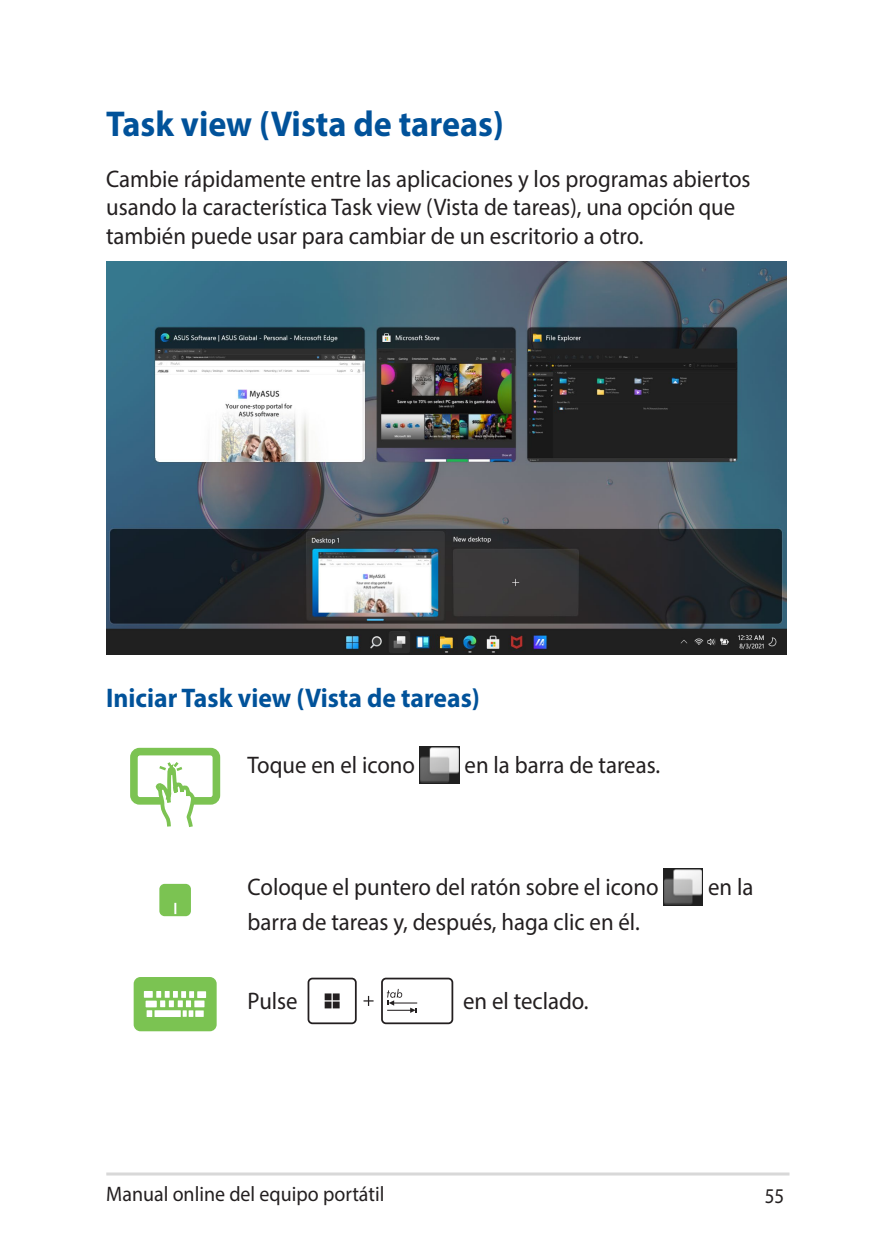
<style>
.page{position:relative;width:893px;height:1259px;background:#fff}
.page>*{position:absolute;margin:0;border:0;box-sizing:border-box;transform-origin:0 0}
.t1{font:700 36px "Myriad Pro";color:#01529a;scale:.95 1}
.t2{font:700 27px "Myriad Pro";color:#01529a;scale:.95 1}
.t3{font:24px/28.8px "Myriad Pro";color:#231f20;scale:.95 1}
.t4{font:21px "Myriad Pro";color:#231f20;scale:.95 1}
.t5{font:21px "Myriad Pro";color:#231f20;scale:.9 1}
</style>
<div class="page">
<hr style="left:106px;top:1172px;width:683px;height:3px;background:#d8d8d8">
<img style="left:106px;top:262px;width:680px;height:392px">
<div style="left:130px;top:748px;width:90px;height:56px;border:8px solid #7cc352;border-radius:6px"></div>
<svg style="left:152px;top:747px;width:45px;height:80px"></svg>
<img style="left:420px;top:746px;width:39px;height:38px">
<div style="left:159px;top:884px;width:32px;height:32px;background:#7bc352;border-radius:5px"></div>
<svg style="left:174px;top:903px;width:2px;height:11px"></svg>
<img style="left:663px;top:868px;width:40px;height:37px">
<div style="left:135px;top:978px;width:80px;height:52px;background:#7bc352;border-radius:6px"></div>
<div style="left:134px;top:977px;width:83px;height:54px;border:2px solid #7bc352;border-radius:6px"></div>
<div style="left:197px;top:991px;width:9px;height:7px;background:#fff"></div>
<div style="left:146px;top:1000px;width:11px;height:7px;background:#fff"></div>
<div style="left:194px;top:1000px;width:10px;height:7px;background:#fff"></div>
<svg style="left:147px;top:991px;width:47px;height:26px"></svg>
<div style="left:195px;top:1010px;width:9px;height:7px;background:#fff"></div>
<div style="left:144px;top:991px;width:9px;height:6px;background:#fff"></div>
<div style="left:381px;top:977px;width:72px;height:47px;border:2px solid #231f20;border-radius:4px"></div>
<svg style="left:387px;top:989px;width:30px;height:24px"></svg>
<svg style="left:363px;top:996px;width:11px;height:10px"></svg>
<div style="left:308px;top:977px;width:49px;height:47px;border:2px solid #231f20;border-radius:4px"></div>
<div style="left:325px;top:1001px;width:6px;height:7px;background:#231f20"></div>
<div style="left:333px;top:993px;width:7px;height:7px;background:#231f20"></div>
<div style="left:325px;top:993px;width:6px;height:7px;background:#231f20"></div>
<div style="left:333px;top:1001px;width:7px;height:7px;background:#231f20"></div>
<h1 class="t1" style="left:106px;top:101px;width:420px">Task view (Vista de tareas)</h1>
<p class="t3" style="left:106px;top:164px;width:680px">Cambie rápidamente entre las aplicaciones y los programas abiertos usando la característica Task view (Vista de tareas), una opción que también puede usar para cambiar de un escritorio a otro.</p>
<p class="t2" style="left:106px;top:680px;width:395px">Iniciar Task view (Vista de tareas)</p>
<p class="t3" style="left:248px;top:750px;width:178px">Toque en el icono</p>
<p class="t3" style="left:465px;top:750px;width:207px">en la barra de tareas.</p>
<p class="t3" style="left:248px;top:872px;width:434px">Coloque el puntero del ratón sobre el icono</p>
<p class="t3" style="left:708px;top:872px;width:49px">en la</p>
<p class="t3" style="left:248px;top:907px;width:414px">barra de tareas y, después, haga clic en él.</p>
<p class="t3" style="left:248px;top:986px;width:54px">Pulse</p>
<p class="t3" style="left:463px;top:986px;width:134px">en el teclado.</p>
<p class="t4" style="left:106px;top:1180px;width:294px">Manual online del equipo portátil</p>
<p class="t5" style="left:765px;top:1182px;width:23px">55</p>
</div>
